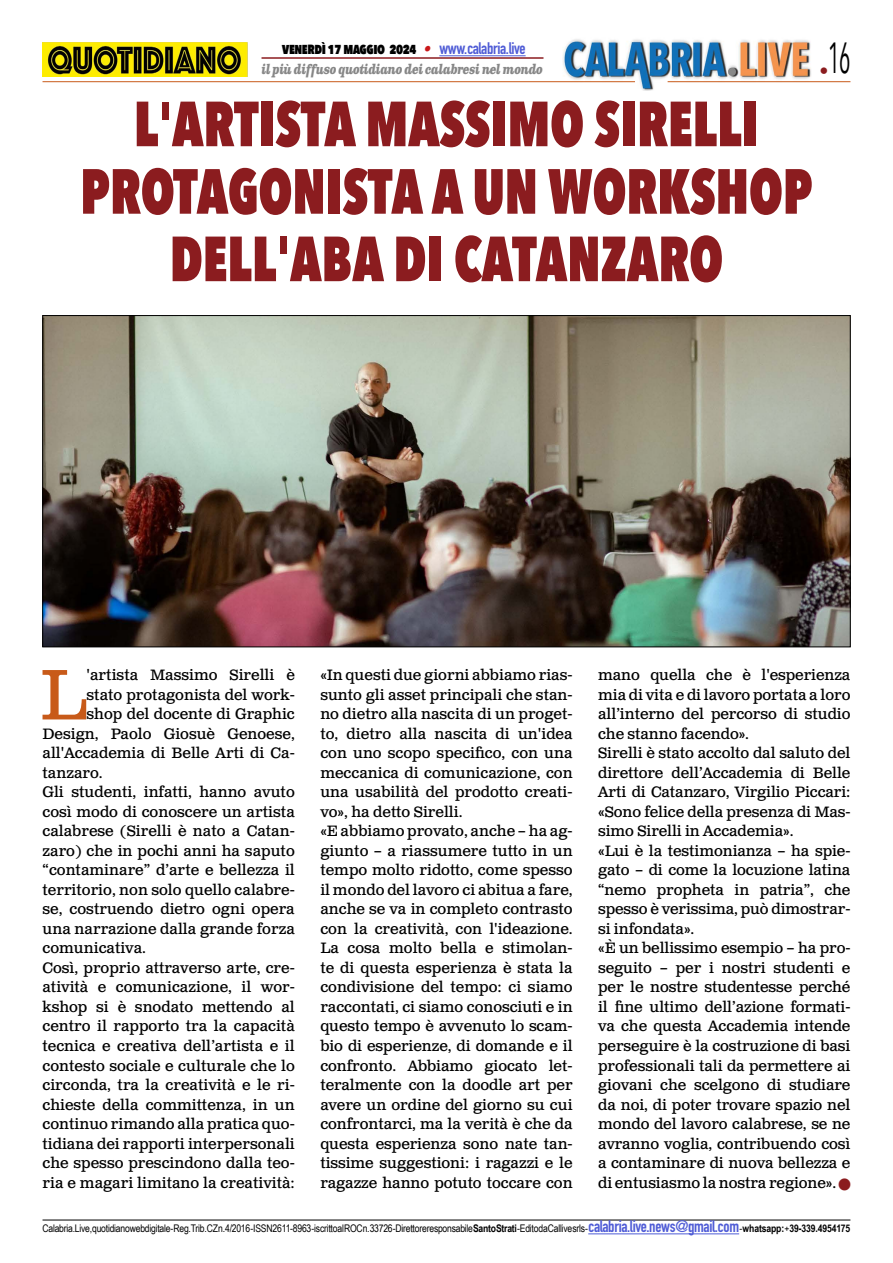
<style>
.page{position:relative;width:893px;height:1263px;background:#fff}
.page>*{position:absolute;margin:0;border:0;box-sizing:border-box;transform-origin:0 0}
.t1{font:71.25px "Clarendon Text Pro";color:#c85a19}
.t2{font:800 63px/67.5px "Avenir Next Condensed";color:#8b1c1f;text-align:center;scale:.84 1}
.t3{font:43.5px "Avenir Next Condensed";color:#000;scale:.55 1}
.t4{font:15px/19.5px "Clarendon Text Pro";color:#000}
.t5{font:800 15px "Avenir Next Condensed";letter-spacing:-.03em;color:#000;scale:.9 1}
.t6{font:italic 700 13.5px "Clarendon Text Pro";letter-spacing:-.05em;color:#878787;scale:.79 1}
.t7{font:10.5px "Arial Narrow";letter-spacing:-.02em;color:#000}
.s1{font-family:"Clarendon Text Pro";font-weight:700;font-style:italic;color:#ca181a}
.s2{font-family:"DIN Condensed";font-weight:700;font-size:16.5px;color:#4f5cd6}
.s3{color:#8b1c1f}
.s4{font-weight:700}
</style>
<div class="page">
<img style="left:563px;top:39px;width:248px;height:51px">
<hr style="left:43px;top:81px;width:592px;height:1px;background:#c85a19">
<hr style="left:668px;top:81px;width:182px;height:1px;background:#c85a19">
<hr style="left:439px;top:55px;width:87px;height:1px;background:#4f5cd6">
<hr style="left:261px;top:57px;width:282px;height:2px;background:#8b1c1f">
<img style="left:43px;top:42px;width:204px;height:35px">
<img style="left:45px;top:317px;width:803px;height:328px">
<hr style="left:43px;top:1220px;width:807px;height:1px;background:#000">
<hr style="left:588px;top:1233px;width:151px;height:1px;background:#4f5cd6">
<p class="t5" style="left:282px;top:39px;width:272px">venerdì 17 maggio 2024 <span class="s1">•</span> <span class="s2">www.calabria.live</span></p>
<p class="t6" style="left:261px;top:61px;width:358px">il più diffuso quotidiano dei calabresi nel mondo</p>
<h2 class="t2" style="left:80px;top:90px;width:873px">L'ARTISTA MASSIMO SIRELLI<br>PROTAGONISTA A UN WORKSHOP<br>DELL'ABA DI CATANZARO</h2>
<h3 class="t3" style="left:820px;top:20px;width:58px"><sub>•</sub>16</h3>
<p class="t4" style="left:320px;top:666px;width:254px">«In questi due giorni abbiamo rias&shy;sunto gli asset principali che stan&shy;no dietro alla nascita di un proget&shy;to, dietro alla nascita di un'idea con uno scopo specifico, con una meccanica di comunicazione, con una usabilità del prodotto creati&shy;vo», ha detto Sirelli.<br>«E abbiamo provato, anche – ha ag&shy;giunto – a riassumere tutto in un tempo molto ridotto, come spesso il mondo del lavoro ci abitua a fare, anche se va in completo contrasto con la creatività, con l'ideazione.<br>La cosa molto bella e stimolan&shy;te di questa esperienza è stata la condivisione del tempo: ci siamo raccontati, ci siamo conosciuti e in questo tempo è avvenuto lo scam&shy;bio di esperienze, di domande e il confronto. Abbiamo giocato let&shy;teralmente con la doodle art per avere un ordine del giorno su cui confrontarci, ma la verità è che da questa esperienza sono nate tan&shy;tissime suggestioni: i ragazzi e le ragazze hanno potuto toccare con</p>
<p class="t4" style="left:598px;top:666px;width:254px">mano quella che è l'esperienza mia di vita e di lavoro portata a loro all’interno del percorso di studio che stanno facendo».<br>Sirelli è stato accolto dal saluto del direttore dell’Accademia di Belle<br>Arti di Catanzaro, Virgilio Piccari: «Sono felice della presenza di Mas&shy;simo Sirelli in Accademia».<br>«Lui è la testimonianza – ha spie&shy;gato – di come la locuzione latina “nemo propheta in patria”, che spesso è verissima, può dimostrar&shy;si infondata».<br>«È un bellissimo esempio – ha pro&shy;seguito – per i nostri studenti e per le nostre studentesse perché il fine ultimo dell’azione formati&shy;va che questa Accademia intende perseguire è la costruzione di basi professionali tali da permettere ai giovani che scelgono di studiare da noi, di poter trovare spazio nel mondo del lavoro calabrese, se ne avranno voglia, contribuendo così a contaminare di nuova bellezza e di entusiasmo la nostra regione». <span class="s3">■</span></p>
<p class="t7" style="left:43px;top:1221px;width:809px">Calabria.Live, quotidiano webdigitale - Reg. Trib. CZ n. 4/2016 - ISSN 2611-8963 - iscritto al ROC n. 33726 - Direttore responsabile <span class="s4">Santo Strati</span> - Edito da Callive srls - <span class="s2">calabria.live.news@gmail.com</span> - <span class="s4">whatsapp:</span> +<span class="s4">39-339.4954175</span></p>
<h1 class="t1" style="left:40px;top:652px;width:48px">L</h1>
<p class="t4" style="left:86px;top:666px;width:210px">'artista Massimo Sirelli è</p>
<p class="t4" style="left:86px;top:686px;width:210px">stato protagonista del work-</p>
<p class="t4" style="left:86px;top:705px;width:210px">shop del docente di Graphic</p>
<p class="t4" style="left:43px;top:725px;width:254px">Design, Paolo Giosuè Genoese,</p>
<p class="t4" style="left:43px;top:744px;width:254px">all'Accademia di Belle Arti di Ca-</p>
<p class="t4" style="left:43px;top:764px;width:62px">tanzaro.</p>
<p class="t4" style="left:43px;top:783px;width:254px">Gli studenti, infatti, hanno avuto</p>
<p class="t4" style="left:43px;top:803px;width:254px">così modo di conoscere un artista</p>
<p class="t4" style="left:43px;top:822px;width:254px">calabrese (Sirelli è nato a Catan-</p>
<p class="t4" style="left:43px;top:842px;width:254px">zaro) che in pochi anni ha saputo</p>
<p class="t4" style="left:43px;top:861px;width:254px">“contaminare” d’arte e bellezza il</p>
<p class="t4" style="left:43px;top:881px;width:254px">territorio, non solo quello calabre-</p>
<p class="t4" style="left:43px;top:900px;width:254px">se, costruendo dietro ogni opera</p>
<p class="t4" style="left:43px;top:920px;width:254px">una narrazione dalla grande forza</p>
<p class="t4" style="left:43px;top:939px;width:105px">comunicativa.</p>
<p class="t4" style="left:43px;top:959px;width:254px">Così, proprio attraverso arte, cre-</p>
<p class="t4" style="left:43px;top:978px;width:254px">atività e comunicazione, il wor-</p>
<p class="t4" style="left:43px;top:998px;width:254px">kshop si è snodato mettendo al</p>
<p class="t4" style="left:43px;top:1017px;width:254px">centro il rapporto tra la capacità</p>
<p class="t4" style="left:43px;top:1037px;width:254px">tecnica e creativa dell’artista e il</p>
<p class="t4" style="left:43px;top:1056px;width:254px">contesto sociale e culturale che lo</p>
<p class="t4" style="left:43px;top:1076px;width:254px">circonda, tra la creatività e le ri-</p>
<p class="t4" style="left:43px;top:1095px;width:254px">chieste della committenza, in un</p>
<p class="t4" style="left:43px;top:1115px;width:254px">continuo rimando alla pratica quo-</p>
<p class="t4" style="left:43px;top:1134px;width:254px">tidiana dei rapporti interpersonali</p>
<p class="t4" style="left:43px;top:1154px;width:254px">che spesso prescindono dalla teo-</p>
<p class="t4" style="left:43px;top:1173px;width:254px">ria e magari limitano la creatività:</p>
</div>
